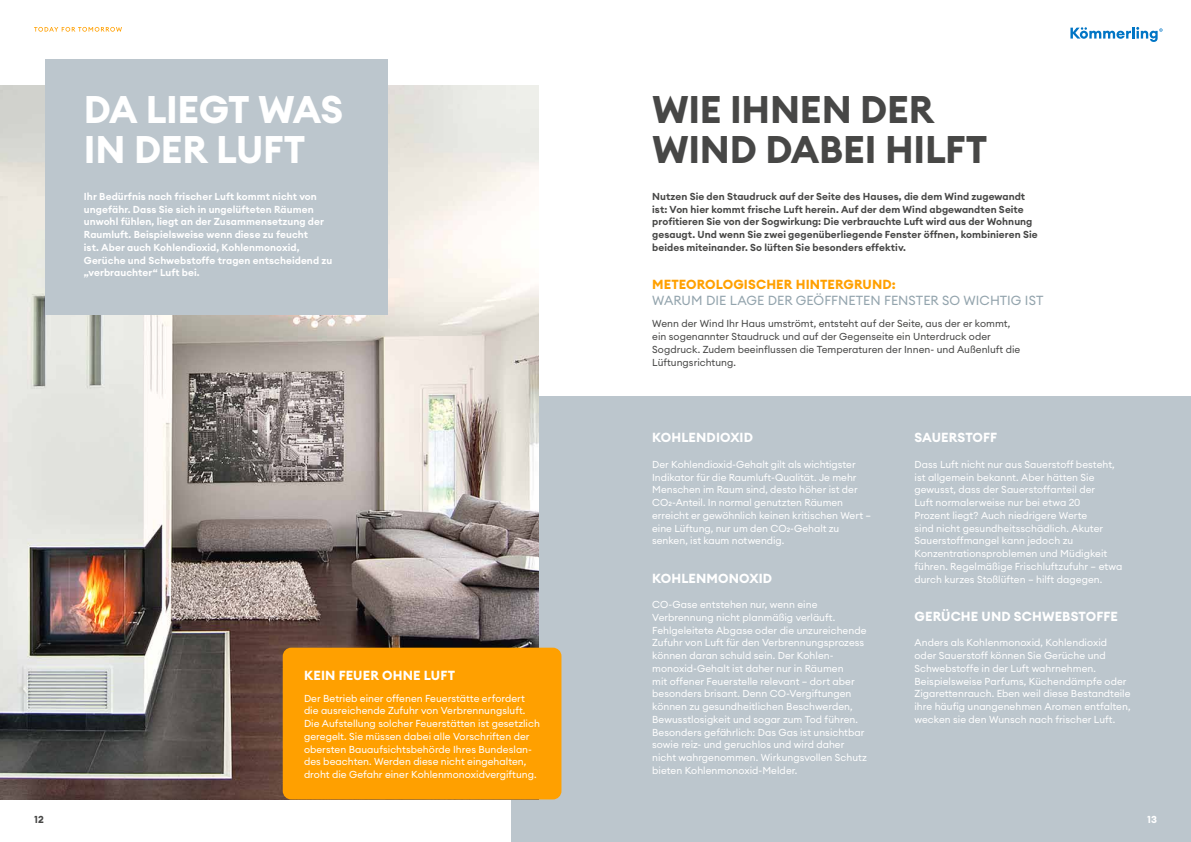
<style>
.page{position:relative;width:1191px;height:842px;background:#fff}
.page>*{position:absolute;margin:0;border:0;box-sizing:border-box;transform-origin:0 0}
.t1{font:700 38px/40px "Euclid Circular A";letter-spacing:-.01em;color:#474746}
.t2{font:700 38px/40px "Euclid Circular A";letter-spacing:-.015em;color:#fff}
.t3{font:700 13px "Euclid Circular A";letter-spacing:.01em;color:#fff}
.t4{font:13px "Euclid Circular A";color:#93a4ad}
.t5{font:700 13px "Euclid Circular A";letter-spacing:.01em;color:#ffa000}
.t6{font:10px/12.8px "Euclid Circular A";color:#fff}
.t7{font:600 10px/12.8px "Euclid Circular A";letter-spacing:.005em;color:#474746}
.t8{font:600 10px/12.8px "Euclid Circular A";letter-spacing:.005em;color:#fff}
.t9{font:10px/12.8px "Euclid Circular A";letter-spacing:.005em;color:#474746}
.t10{font:700 10px "Euclid Circular A";color:#474746}
.t11{font:700 10px "Euclid Circular A";color:#fff}
</style>
<div class="page">
<div style="left:511px;top:397px;width:680px;height:445px;background:#bcc6cd"></div>
<img style="left:0;top:85px;width:539px;height:714px">
<div style="left:45px;top:60px;width:342px;height:255px;background:#bcc6cd"></div>
<div style="left:283px;top:648px;width:278px;height:151px;background:#ffa000;border-radius:9px"></div>
<svg style="left:1070px;top:27px;width:92px;height:15px"></svg>
<svg style="left:34px;top:27px;width:88px;height:5px"></svg>
<h1 class="t2" style="left:84px;top:90px;width:261px">DA LIEGT WAS<br>IN DER LUFT</h1>
<p class="t8" style="left:84px;top:190px;width:250px">Ihr Bedürfnis nach frischer Luft kommt nicht von ungefähr. Dass Sie sich in ungelüfteten Räumen unwohl fühlen, liegt an der Zusammensetzung der Raumluft. Beispielsweise wenn diese zu feucht<br>ist. Aber auch Kohlendioxid, Kohlenmonoxid, Gerüche und Schwebstoffe tragen entscheidend zu „verbrauchter“ Luft bei.</p>
<h2 class="t3" style="left:304px;top:667px;width:153px">KEIN FEUER OHNE LUFT</h2>
<p class="t6" style="left:304px;top:692px;width:237px">Der Betrieb einer offenen Feuerstätte erfordert die ausreichende Zufuhr von Verbrennungsluft.<br>Die Aufstellung solcher Feuerstätten ist gesetzlich geregelt. Sie müssen dabei alle Vorschriften der obersten Bauaufsichtsbehörde Ihres Bundeslan&shy;des beachten. Werden diese nicht eingehalten, droht die Gefahr einer Kohlenmonoxidvergiftung.</p>
<h1 class="t1" style="left:652px;top:90px;width:337px">WIE IHNEN DER<br>WIND DABEI HILFT</h1>
<p class="t7" style="left:652px;top:190px;width:387px">Nutzen Sie den Staudruck auf der Seite des Hauses, die dem Wind zugewandt ist: Von hier kommt frische Luft herein. Auf der dem Wind abgewandten Seite profitieren Sie von der Sogwirkung: Die verbrauchte Luft wird aus der Wohnung gesaugt. Und wenn Sie zwei gegenüberliegende Fenster öffnen, kombinieren Sie beides miteinander. So lüften Sie besonders effektiv.</p>
<h2 class="t5" style="left:652px;top:276px;width:245px">METEOROLOGISCHER HINTERGRUND:</h2>
<h2 class="t4" style="left:652px;top:292px;width:393px">WARUM DIE LAGE DER GEÖFFNETEN FENSTER SO WICHTIG IST</h2>
<p class="t9" style="left:652px;top:317px;width:369px">Wenn der Wind Ihr Haus umströmt, entsteht auf der Seite, aus der er kommt, ein sogenannter Staudruck und auf der Gegenseite ein Unterdruck oder Sogdruck. Zudem beeinflussen die Temperaturen der Innen- und Außenluft die Lüftungsrichtung.</p>
<h2 class="t3" style="left:652px;top:429px;width:102px">KOHLENDIOXID</h2>
<p class="t6" style="left:652px;top:458px;width:220px">Der Kohlendioxid-Gehalt gilt als wichtigster Indikator für die Raumluft-Qualität. Je mehr Menschen im Raum sind, desto höher ist der CO2-Anteil. In normal genutzten Räumen erreicht er gewöhnlich keinen kritischen Wert – eine Lüftung, nur um den CO2-Gehalt zu senken, ist kaum notwendig.</p>
<h2 class="t3" style="left:652px;top:570px;width:121px">KOHLENMONOXID</h2>
<p class="t6" style="left:652px;top:598px;width:216px">CO-Gase entstehen nur, wenn eine Verbrennung nicht planmäßig verläuft.<br>Fehlgeleitete Abgase oder die unzureichende Zufuhr von Luft für den Verbrennungsprozess können daran schuld sein. Der Kohlen&shy;monoxid-Gehalt ist daher nur in Räumen<br>mit offener Feuerstelle relevant – dort aber besonders brisant. Denn CO-Vergiftungen können zu gesundheitlichen Beschwerden, Bewusstlosigkeit und sogar zum Tod führen.<br>Besonders gefährlich: Das Gas ist unsichtbar sowie reiz- und geruchlos und wird daher nicht wahrgenommen. Wirkungsvollen Schutz bieten Kohlenmonoxid-Melder.</p>
<h2 class="t3" style="left:914px;top:429px;width:84px">SAUERSTOFF</h2>
<p class="t6" style="left:914px;top:458px;width:209px">Dass Luft nicht nur aus Sauerstoff besteht, ist allgemein bekannt. Aber hätten Sie gewusst, dass der Sauerstoffanteil der<br>Luft normalerweise nur bei etwa 20<br>Prozent liegt? Auch niedrigere Werte<br>sind nicht gesundheitsschädlich. Akuter Sauerstoffmangel kann jedoch zu Konzentrationsproblemen und Müdigkeit führen. Regelmäßige Frischluftzufuhr – etwa durch kurzes Stoßlüften – hilft dagegen.</p>
<h2 class="t3" style="left:914px;top:608px;width:205px">GERÜCHE UND SCHWEBSTOFFE</h2>
<p class="t6" style="left:914px;top:636px;width:218px">Anders als Kohlenmonoxid, Kohlendioxid oder Sauerstoff können Sie Gerüche und Schwebstoffe in der Luft wahrnehmen.<br>Beispielsweise Parfums, Küchendämpfe oder Zigarettenrauch. Eben weil diese Bestandteile ihre häufig unangenehmen Aromen entfalten, wecken sie den Wunsch nach frischer Luft.</p>
<p class="t10" style="left:34px;top:813px;width:11px">12</p>
<p class="t11" style="left:1147px;top:813px;width:11px">13</p>
</div>
